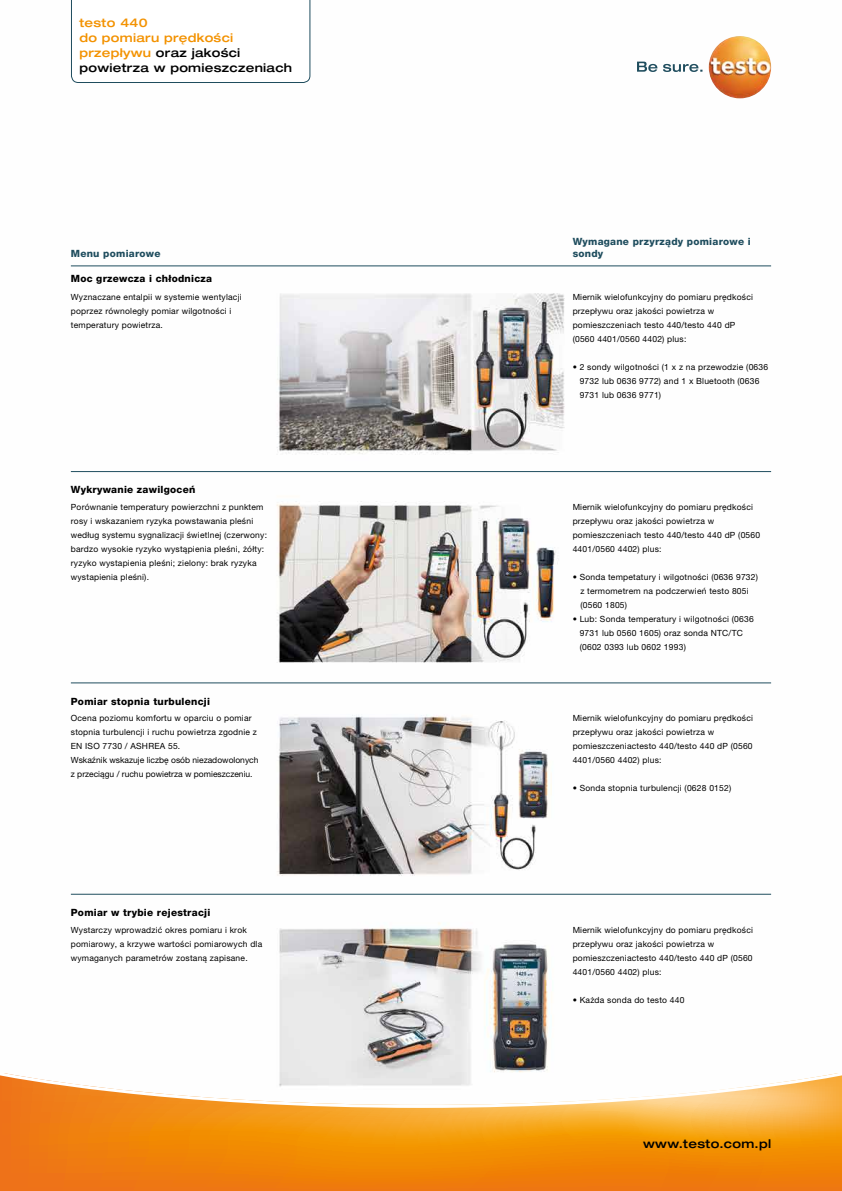
<style>
.page{position:relative;width:842px;height:1191px;background:#fff}
.page>*{position:absolute;margin:0;border:0;box-sizing:border-box;transform-origin:0 0}
.t1{font:500 expanded 12px/15px "Helvetica Neue LTW1 G";letter-spacing:.025em;color:#000}
.t2{font:800 10px "Helvetica Neue LTW1 G";letter-spacing:.025em;color:#000}
.t3{font:800 10px "Helvetica Neue LTW1 G";letter-spacing:.025em;color:#1f4d5e}
.t4{font:8.5px/14px "Helvetica Neue LTW1 G";letter-spacing:.025em;color:#000}
.s1{color:#f39200}
</style>
<div class="page">
<img style="left:70px;top:0;width:702px;height:1068px">
<svg style="left:71px;top:0;width:239px;height:83px"></svg>
<svg style="left:637px;top:62px;width:65px;height:10px"></svg>
<img style="left:709px;top:36px;width:62px;height:62px;border-radius:31px">
<hr style="left:71px;top:265px;width:700px;height:1px;background:#1f4d5e">
<hr style="left:71px;top:471px;width:700px;height:1px;background:#1f4d5e">
<hr style="left:71px;top:682px;width:700px;height:1px;background:#1f4d5e">
<hr style="left:71px;top:894px;width:700px;height:1px;background:#1f4d5e">
<svg style="left:0;top:1068px;width:842px;height:123px"></svg>
<h1 class="t1" style="left:79px;top:14px;width:214px"><span class="s1">testo 440<br>do pomiaru prędkości przepływu</span> oraz jakości powietrza w pomieszczeniach</h1>
<p class="t3" style="left:573px;top:235px;width:180px">Wymagane przyrządy pomiarowe i</p>
<p class="t3" style="left:71px;top:247px;width:91px">Menu pomiarowe</p>
<p class="t3" style="left:573px;top:247px;width:32px">sondy</p>
<p class="t2" style="left:71px;top:272px;width:143px">Moc grzewcza i chłodnicza</p>
<p class="t4" style="left:71px;top:290px;width:172px">Wyznaczane entalpii w systemie wentylacji poprzez równoległy pomiar wilgotności i temperatury powietrza.</p>
<p class="t2" style="left:71px;top:484px;width:126px">Wykrywanie zawilgoceń</p>
<p class="t4" style="left:71px;top:500px;width:198px">Porównanie temperatury powierzchni z punktem rosy i wskazaniem ryzyka powstawania pleśni według systemu sygnalizacji świetlnej (czerwony: bardzo wysokie ryzyko wystąpienia pleśni, żółty: ryzyko wystapienia pleśni; zielony: brak ryzyka wystapienia pleśni).</p>
<p class="t2" style="left:71px;top:695px;width:141px">Pomiar stopnia turbulencji</p>
<p class="t4" style="left:71px;top:711px;width:189px">Ocena poziomu komfortu w oparciu o pomiar stopnia turbulencji i ruchu powietrza zgodnie z EN ISO 7730 / ASHREA 55.<br>Wskaźnik wskazuje liczbę osób niezadowolonych z przeciągu / ruchu powietrza w pomieszczeniu.</p>
<p class="t2" style="left:71px;top:906px;width:141px">Pomiar w trybie rejestracji</p>
<p class="t4" style="left:71px;top:922px;width:193px">Wystarczy wprowadzić okres pomiaru i krok pomiarowy, a krzywe wartości pomiarowych dla wymaganych parametrów zostaną zapisane.</p>
<p class="t4" style="left:573px;top:290px;width:182px">Miernik wielofunkcyjny do pomiaru prędkości przepływu oraz jakości powietrza w pomieszczeniach testo 440/testo 440 dP (0560 4401/0560 4402) plus:</p>
<p class="t4" style="left:580px;top:360px;width:190px;text-indent:-7px">• 2 sondy wilgotności (1 x z na przewodzie (0636<br>9732 lub 0636 9772) and 1 x Bluetooth (0636<br>9731 lub 0636 9771)</p>
<p class="t4" style="left:573px;top:500px;width:189px">Miernik wielofunkcyjny do pomiaru prędkości przepływu oraz jakości powietrza w pomieszczeniach testo 440/testo 440 dP (0560<br>4401/0560 4402) plus:</p>
<p class="t4" style="left:580px;top:570px;width:179px;text-indent:-8px">• Sonda tempetatury i wilgotności (0636 9732) z termometrem na podczerwień testo 805i (0560 1805)</p>
<p class="t4" style="left:580px;top:612px;width:176px;text-indent:-7px">• Lub: Sonda temperatury i wilgotności (0636<br>9731 lub 0560 1605) oraz sonda NTC/TC (0602 0393 lub 0602 1993)</p>
<p class="t4" style="left:573px;top:711px;width:182px">Miernik wielofunkcyjny do pomiaru prędkości przepływu oraz jakości powietrza w pomieszczeniactesto 440/testo 440 dP (0560<br>4401/0560 4402) plus:</p>
<p class="t4" style="left:573px;top:781px;width:160px">• Sonda stopnia turbulencji (0628 0152)</p>
<p class="t4" style="left:573px;top:922px;width:182px">Miernik wielofunkcyjny do pomiaru prędkości przepływu oraz jakości powietrza w pomieszczeniactesto 440/testo 440 dP (0560<br>4401/0560 4402) plus:</p>
<p class="t4" style="left:573px;top:992px;width:113px">• Każda sonda do testo 440</p>
<h1 class="t1" style="left:643px;top:1136px;width:129px">www.testo.com.pl</h1>
</div>
